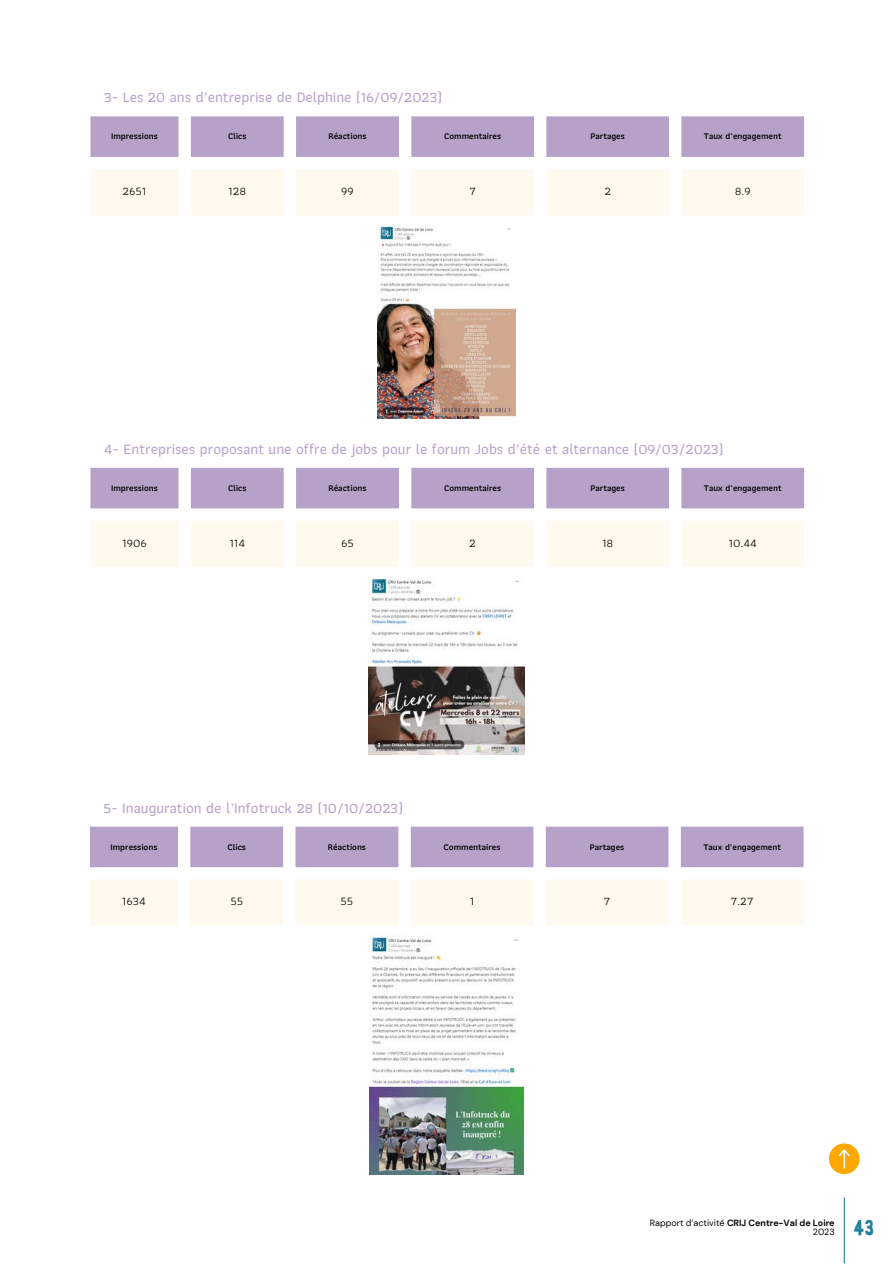
<style>
.page{position:relative;width:893px;height:1264px;background:#fff}
.page>*{position:absolute;margin:0;border:0;box-sizing:border-box;transform-origin:0 0}
.t1{font:21px "Bobby Jones";color:#23809b}
.t2{font:500 15px "Athiti";color:#b6a1c8}
.t3{font:12px "Athiti";color:#000}
.t4{font:600 9px "Athiti";color:#000}
.t5{font:700 9px "DM Sans";color:#000}
.t6{font:9px "DM Sans";color:#000}
.s1{font-weight:400}
</style>
<div class="page">
<svg style="left:90px;top:116px;width:714px;height:41px;background:#bdaacd"></svg>
<svg style="left:91px;top:169px;width:713px;height:46px"></svg>
<img style="left:378px;top:225px;width:137px;height:193px">
<svg style="left:90px;top:468px;width:714px;height:40px;background:#bca9cd"></svg>
<svg style="left:91px;top:521px;width:713px;height:46px"></svg>
<img style="left:368px;top:577px;width:157px;height:178px">
<svg style="left:90px;top:826px;width:713px;height:41px;background:#bdaacd"></svg>
<svg style="left:90px;top:880px;width:713px;height:45px"></svg>
<img style="left:369px;top:935px;width:155px;height:239px">
<hr style="left:843px;top:1197px;width:1px;height:66px;background:#23809b">
<svg style="left:829px;top:1143px;width:30px;height:31px"></svg>
<p class="t2" style="left:104px;top:85px;width:339px">3- Les 20 ans d’entreprise de Delphine (16/09/2023)</p>
<h1 class="t4" style="left:111px;top:129px;width:48px">Impressions</h1>
<p class="t4" style="left:228px;top:129px;width:20px">Clics</p>
<p class="t4" style="left:328px;top:129px;width:40px">Réactions</p>
<p class="t4" style="left:444px;top:129px;width:58px">Commentaires</p>
<p class="t4" style="left:590px;top:129px;width:36px">Partages</p>
<p class="t4" style="left:703px;top:129px;width:79px">Taux d’engagement</p>
<p class="t3" style="left:123px;top:181px;width:25px">2651</p>
<p class="t3" style="left:228px;top:181px;width:20px">128</p>
<p class="t3" style="left:341px;top:181px;width:14px">99</p>
<p class="t3" style="left:469px;top:181px;width:8px">7</p>
<p class="t3" style="left:604px;top:181px;width:8px">2</p>
<p class="t3" style="left:734px;top:181px;width:18px">8.9</p>
<p class="t2" style="left:104px;top:436px;width:620px">4- Entreprises proposant une offre de jobs pour le forum Jobs d’été et alternance (09/03/2023)</p>
<p class="t4" style="left:111px;top:480px;width:48px">Impressions</p>
<h1 class="t4" style="left:228px;top:480px;width:20px">Clics</h1>
<p class="t4" style="left:328px;top:480px;width:40px">Réactions</p>
<p class="t4" style="left:444px;top:480px;width:58px">Commentaires</p>
<p class="t4" style="left:590px;top:480px;width:36px">Partages</p>
<p class="t4" style="left:703px;top:480px;width:79px">Taux d’engagement</p>
<p class="t3" style="left:122px;top:533px;width:26px">1906</p>
<p class="t3" style="left:229px;top:533px;width:17px">114</p>
<p class="t3" style="left:341px;top:533px;width:14px">65</p>
<p class="t3" style="left:469px;top:533px;width:8px">2</p>
<p class="t3" style="left:602px;top:533px;width:13px">18</p>
<p class="t3" style="left:728px;top:533px;width:30px">10.44</p>
<p class="t2" style="left:104px;top:795px;width:301px">5- Inauguration de l’Infotruck 28 (10/10/2023)</p>
<p class="t4" style="left:110px;top:839px;width:48px">Impressions</p>
<p class="t4" style="left:227px;top:839px;width:20px">Clics</p>
<h1 class="t4" style="left:328px;top:839px;width:40px">Réactions</h1>
<p class="t4" style="left:443px;top:839px;width:58px">Commentaires</p>
<p class="t4" style="left:590px;top:839px;width:36px">Partages</p>
<p class="t4" style="left:703px;top:839px;width:79px">Taux d’engagement</p>
<p class="t3" style="left:122px;top:891px;width:25px">1634</p>
<p class="t3" style="left:230px;top:891px;width:14px">55</p>
<p class="t3" style="left:340px;top:891px;width:14px">55</p>
<p class="t3" style="left:470px;top:891px;width:6px">1</p>
<p class="t3" style="left:604px;top:891px;width:8px">7</p>
<p class="t3" style="left:730px;top:891px;width:24px">7.27</p>
<p class="t5" style="left:650px;top:1217px;width:186px"><span class="s1">Rapport d’activité</span> CRIJ Centre-Val de Loire</p>
<p class="t6" style="left:812px;top:1226px;width:23px">2023</p>
<p class="t1" style="left:853px;top:1214px;width:22px">43</p>
</div>
